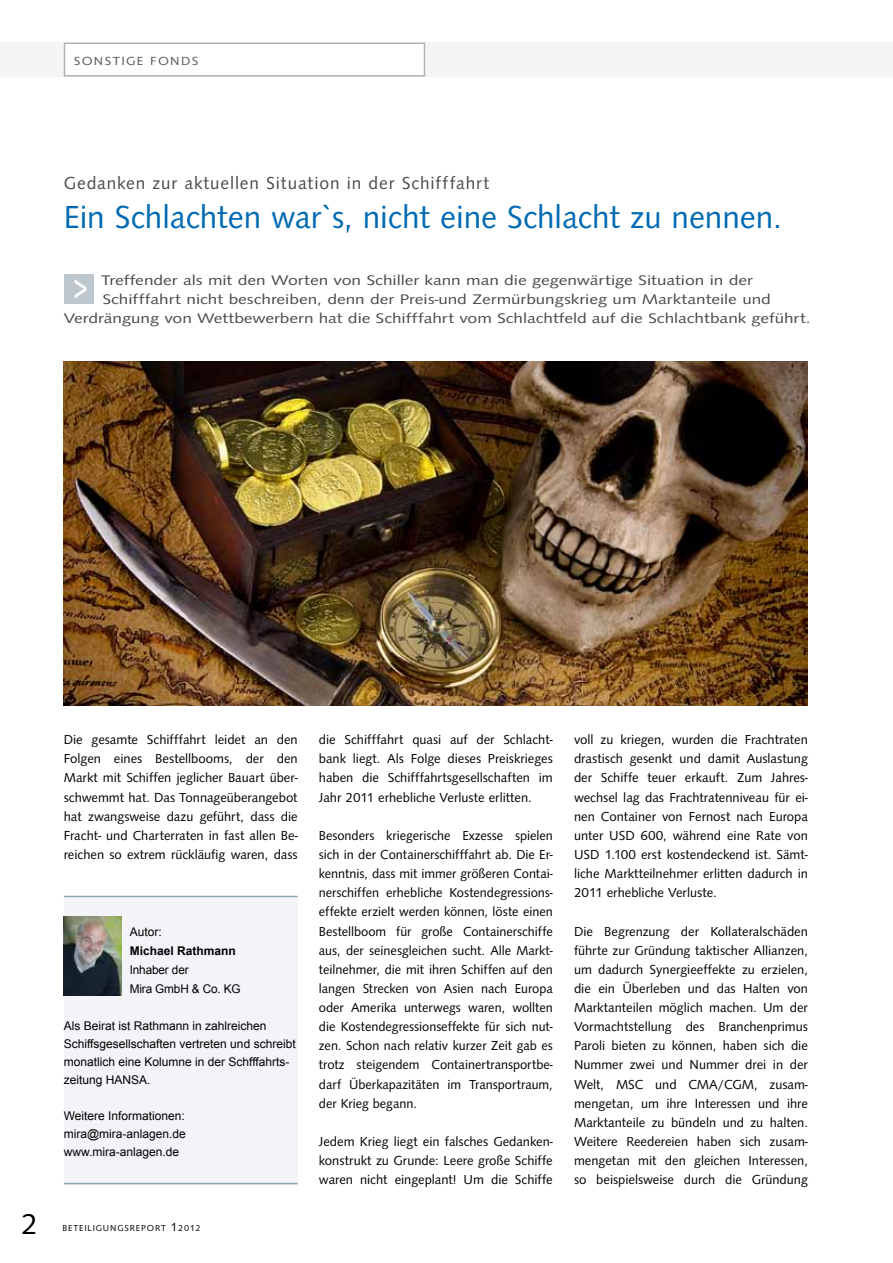
<style>
.page{position:relative;width:893px;height:1263px;background:#fff}
.page>*{position:absolute;margin:0;border:0;box-sizing:border-box;transform-origin:0 0}
.t1{font:39px "Syntax";color:#fff;scale:.7 1}
.t2{font:33px "Syntax";color:#006ab3}
.t3{font:30px "Syntax";color:#000}
.t4{font:18px "Syntax";letter-spacing:.05em;color:#4b4b4d}
.t5{font:14.4px "Syntax";color:#4b4b4d;scale:1.25 1}
.t6{font:13.5px/19.2px "Syntax";color:#000;text-align:justify}
.t7{font:12.15px "Syntax";letter-spacing:.105em;color:#58585a;scale:1.11 1}
.t8{font:12px/18px "Arial";color:#000}
.t9{font:700 12px "Arial";color:#000}
.t10{font:9px "Syntax";letter-spacing:.1em;color:#000}
.s1{font-size:12px}
</style>
<div class="page">
<div style="left:0;top:43px;width:893px;height:34px;background:#f5f5f6"></div>
<div style="left:65px;top:43px;width:359px;height:33px;background:#fff"></div>
<div style="left:64px;top:43px;width:361px;height:34px;border:2px solid #b1b3b4"></div>
<div style="left:64px;top:274px;width:30px;height:30px;background:#bec7cd"></div>
<hr style="left:64px;top:896px;width:234px;height:1px;background:#8fa3ae">
<div style="left:64px;top:898px;width:234px;height:286px;background:#f4f3f8"></div>
<img style="left:64px;top:916px;width:57px;height:79px">
<hr style="left:64px;top:1183px;width:234px;height:1px;background:#8fa3ae">
<img style="left:64px;top:361px;width:744px;height:345px">
<p class="t7" style="left:74px;top:54px;width:114px">sonstige Fonds</p>
<h3 class="t4" style="left:64px;top:173px;width:427px">Gedanken zur aktuellen Situation in der Schifffahrt</h3>
<h2 class="t2" style="left:64px;top:198px;width:720px">Ein Schlachten war`s, nicht eine Schlacht zu nennen.</h2>
<p class="t5" style="left:101px;top:272px;width:523px">Treffender als mit den Worten von Schiller kann man die gegenwärtige Situation in der</p>
<p class="t5" style="left:102px;top:291px;width:536px">Schifffahrt nicht beschreiben, denn der Preis-und Zermürbungskrieg um Marktanteile und</p>
<p class="t5" style="left:64px;top:310px;width:599px">Verdrängung von Wettbewerbern hat die Schifffahrt vom Schlachtfeld auf die Schlachtbank geführt.</p>
<h1 class="t1" style="left:74px;top:267px;width:21px">&gt;</h1>
<p class="t6" style="left:64px;top:730px;width:235px">Die gesamte Schifffahrt leidet an den Folgen eines Bestellbooms, der den Markt mit Schiffen jeglicher Bauart über&shy;schwemmt hat. Das Tonnageüberangebot hat zwangsweise dazu geführt, dass die Fracht- und Charterraten in fast allen Be&shy;reichen so extrem rückläufig waren, dass</p>
<p class="t6" style="left:319px;top:730px;width:235px">die Schifffahrt quasi auf der Schlacht&shy;bank liegt. Als Folge dieses Preiskrieges haben die Schifffahrtsgesellschaften im Jahr 2011 erhebliche Verluste erlitten.</p>
<p class="t6" style="left:319px;top:826px;width:235px">Besonders kriegerische Exzesse spielen sich in der Containerschifffahrt ab. Die Er&shy;kenntnis, dass mit immer größeren Contai&shy;nerschiffen erhebliche Kostendegressions&shy;effekte erzielt werden können, löste einen Bestellboom für große Containerschiffe aus, der seinesgleichen sucht. Alle Markt&shy;teilnehmer, die mit ihren Schiffen auf den langen Strecken von Asien nach Europa oder Amerika unterwegs waren, wollten die Kostendegressionseffekte für sich nut&shy;zen. Schon nach relativ kurzer Zeit gab es trotz steigendem Containertransportbe&shy;darf Überkapazitäten im Transportraum, der Krieg begann.</p>
<p class="t6" style="left:319px;top:1132px;width:235px">Jedem Krieg liegt ein falsches Gedanken&shy;konstrukt zu Grunde: Leere große Schiffe waren nicht eingeplant! U m die Schiffe</p>
<p class="t8" style="left:130px;top:922px;width:34px">Autor:</p>
<p class="t9" style="left:130px;top:942px;width:108px">Michael Rathmann</p>
<p class="t8" style="left:130px;top:960px;width:113px;line-height:19.2px">Inhaber der<br>Mira GmbH &amp; Co. KG</p>
<p class="t8" style="left:64px;top:1017px;width:233px">Als Beirat ist Rathmann in zahlreichen Schiffsgesellschaften vertreten und schreibt monatlich eine Kolumne in der Schfffahrts&shy;zeitung HANSA.</p>
<p class="t8" style="left:64px;top:1107px;width:124px;text-align:justify">Weitere Informationen: mira@mira-anlagen.de www.mira-anlagen.de</p>
<h3 class="t3" style="left:21px;top:1207px;width:18px">2</h3>
<p class="t10" style="left:62px;top:1223px;width:140px">BeteiligungsReport <span class="s1">1</span>2012</p>
<p class="t6" style="left:574px;top:730px;width:235px">voll zu kriegen, wurden die Frachtraten drastisch gesenkt und damit Auslastung der Schiffe teuer erkauft. Zum Jahres&shy;wechsel lag das Frachtratenniveau für ei&shy;nen Container von Fernost nach Europa unter USD</p>
<p class="t6" style="left:641px;top:826px;width:169px">600, während eine Rate von</p>
<p class="t6" style="left:574px;top:845px;width:235px;text-indent:30px">1.100 erst kostendeckend ist. Sämt&shy;liche Marktteilnehmer erlitten dadurch in 2011 erhebliche Verluste.</p>
<p class="t6" style="left:574px;top:921px;width:235px">Die Begrenzung der Kollateralschäden führte zur Gründung taktischer Allianzen, um dadurch Synergieeffekte zu erzielen, die ein Überleben und das Halten von Marktanteilen möglich machen. U m der Vormachtstellung des Branchenprimus Paroli bieten zu können, haben sich die N ummer zwei und N ummer drei in der Welt, MSC und CMA/CGM, zusam&shy;mengetan, um ihre I nteressen und ihre Marktanteile zu bündeln und zu halten.<br>Weitere Reedereien haben sich zusam&shy;mengetan mit den gleichen I nteressen, so beispielsweise durch die Gründung</p>
<p class="t6" style="left:574px;top:845px;width:9px">USD</p>
</div>
